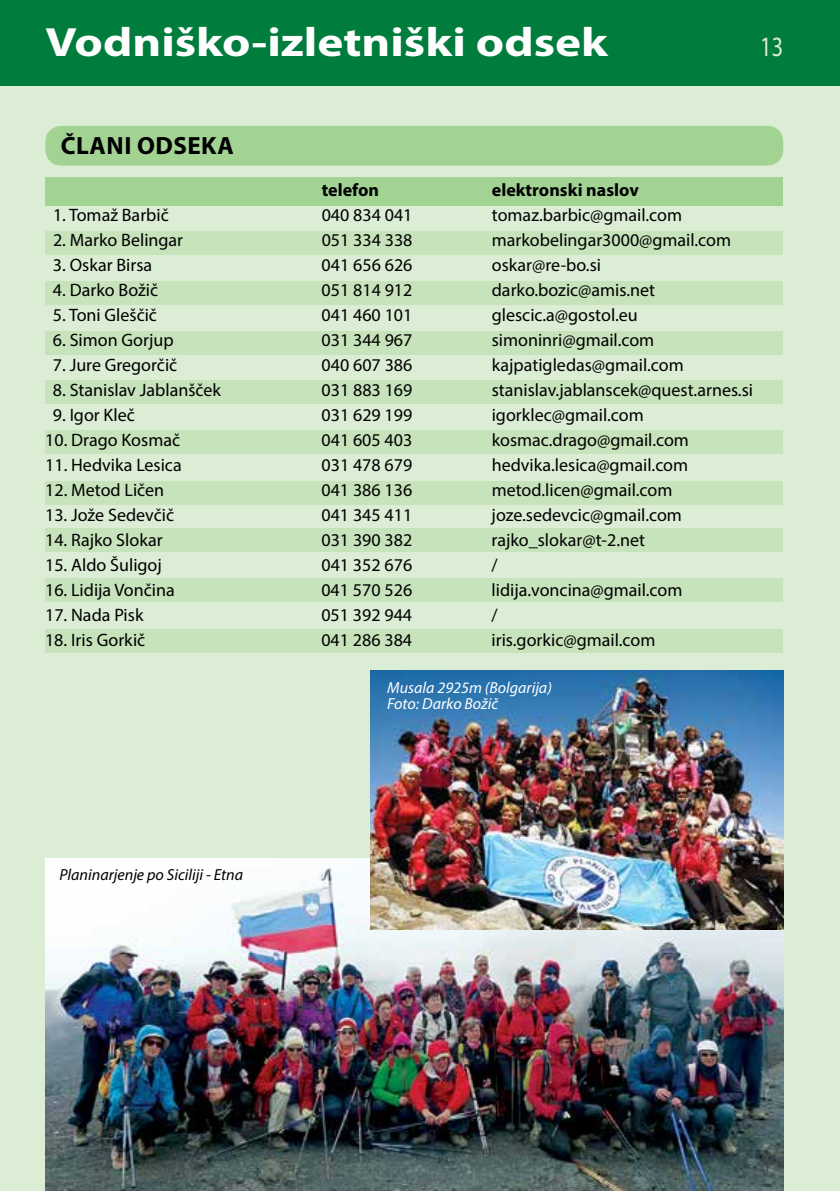
<style>
.page{position:relative;width:840px;height:1191px;background:#fff}
.page>*{position:absolute;margin:0;border:0;box-sizing:border-box;transform-origin:0 0}
.t1{font:700 41px "Myriad Pro";color:#fff;scale:1.2 1}
.t2{font:28px "Myriad Pro";color:#dbedd4;scale:.8 1}
.t3{font:700 25px "Myriad Pro";letter-spacing:.02em;color:#000}
.t4{font:18px "Myriad Pro";color:#000}
.t5{font:700 18px "Myriad Pro";color:#000}
.t6{font:italic 16px/16px "Myriad Pro";color:#fff}
.t7{font:italic 16px "Myriad Pro";color:#000}
</style>
<div class="page">
<div style="left:0;top:0;width:839px;height:1191px;background:#dbedd4"></div>
<div style="left:0;top:0;width:839px;height:85px;background:#007c3d"></div>
<div style="left:45px;top:126px;width:737px;height:40px;background:#a2d393;border-radius:16px"></div>
<div style="left:45px;top:177px;width:737px;height:28px;background:#a2d393"></div>
<div style="left:45px;top:231px;width:737px;height:24px;background:#c6e3bb"></div>
<div style="left:45px;top:281px;width:737px;height:23px;background:#c6e3bb"></div>
<div style="left:45px;top:331px;width:737px;height:23px;background:#c6e3bb"></div>
<div style="left:45px;top:380px;width:737px;height:24px;background:#c6e3bb"></div>
<div style="left:45px;top:629px;width:737px;height:24px;background:#c6e3bb"></div>
<div style="left:45px;top:430px;width:737px;height:24px;background:#c6e3bb"></div>
<div style="left:45px;top:481px;width:737px;height:24px;background:#c6e3bb"></div>
<div style="left:45px;top:528px;width:737px;height:24px;background:#c6e3bb"></div>
<div style="left:45px;top:578px;width:737px;height:24px;background:#c6e3bb"></div>
<img style="left:45px;top:858px;width:737px;height:333px">
<img style="left:370px;top:670px;width:412px;height:259px">
<h1 class="t1" style="left:45px;top:16px;width:470px">Vodniško-izletniški odsek</h1>
<h2 class="t2" style="left:759px;top:29px;width:30px">13</h2>
<h3 class="t3" style="left:61px;top:130px;width:174px">ČLANI ODSEKA</h3>
<p class="t5" style="left:321px;top:178px;width:59px">telefon</p>
<p class="t5" style="left:491px;top:178px;width:148px">elektronski naslov</p>
<p class="t4" style="left:53px;top:204px;width:117px">1. Tomaž Barbič</p>
<p class="t4" style="left:321px;top:204px;width:92px">040 834 041</p>
<p class="t4" style="left:491px;top:204px;width:192px">tomaz.barbic@gmail.com</p>
<p class="t4" style="left:53px;top:229px;width:132px">2. Marko Belingar</p>
<p class="t4" style="left:321px;top:229px;width:92px">051 334 338</p>
<p class="t4" style="left:491px;top:229px;width:241px">markobelingar3000@gmail.com</p>
<p class="t4" style="left:53px;top:254px;width:101px">3. Oskar Birsa</p>
<p class="t4" style="left:321px;top:254px;width:92px">041 656 626</p>
<p class="t4" style="left:491px;top:254px;width:111px">oskar@re-bo.si</p>
<p class="t4" style="left:53px;top:279px;width:107px">4. Darko Božič</p>
<p class="t4" style="left:321px;top:279px;width:92px">051 814 912</p>
<p class="t4" style="left:491px;top:279px;width:165px">darko.bozic@amis.net</p>
<p class="t4" style="left:53px;top:304px;width:105px">5. Toni Gleščič</p>
<p class="t4" style="left:321px;top:304px;width:92px">041 460 101</p>
<p class="t4" style="left:491px;top:304px;width:147px">glescic.a@gostol.eu</p>
<p class="t4" style="left:53px;top:329px;width:122px">6. Simon Gorjup</p>
<p class="t4" style="left:321px;top:329px;width:92px">031 344 967</p>
<p class="t4" style="left:491px;top:329px;width:164px">simoninri@gmail.com</p>
<p class="t4" style="left:53px;top:354px;width:126px">7. Jure Gregorčič</p>
<p class="t4" style="left:321px;top:354px;width:92px">040 607 386</p>
<p class="t4" style="left:491px;top:354px;width:193px">kajpatigledas@gmail.com</p>
<p class="t4" style="left:53px;top:379px;width:169px">8. Stanislav Jablanšček</p>
<p class="t4" style="left:321px;top:379px;width:92px">031 883 169</p>
<p class="t4" style="left:491px;top:379px;width:263px">stanislav.jablanscek@quest.arnes.si</p>
<p class="t4" style="left:53px;top:404px;width:83px">9. Igor Kleč</p>
<p class="t4" style="left:321px;top:404px;width:92px">031 629 199</p>
<p class="t4" style="left:491px;top:404px;width:153px">igorklec@gmail.com</p>
<p class="t4" style="left:45px;top:429px;width:136px">10. Drago Kosmač</p>
<p class="t4" style="left:321px;top:429px;width:92px">041 605 403</p>
<p class="t4" style="left:491px;top:429px;width:199px">kosmac.drago@gmail.com</p>
<p class="t4" style="left:45px;top:454px;width:138px">11. Hedvika Lesica</p>
<p class="t4" style="left:321px;top:454px;width:92px">031 478 679</p>
<p class="t4" style="left:491px;top:454px;width:198px">hedvika.lesica@gmail.com</p>
<p class="t4" style="left:45px;top:479px;width:120px">12. Metod Ličen</p>
<p class="t4" style="left:321px;top:479px;width:92px">041 386 136</p>
<p class="t4" style="left:491px;top:479px;width:182px">metod.licen@gmail.com</p>
<p class="t4" style="left:45px;top:504px;width:130px">13. Jože Sedevčič</p>
<p class="t4" style="left:321px;top:504px;width:92px">041 345 411</p>
<p class="t4" style="left:491px;top:504px;width:192px">joze.sedevcic@gmail.com</p>
<p class="t4" style="left:45px;top:529px;width:119px">14. Rajko Slokar</p>
<p class="t4" style="left:321px;top:529px;width:92px">031 390 382</p>
<p class="t4" style="left:491px;top:529px;width:155px">rajko_slokar@t-2.net</p>
<p class="t4" style="left:45px;top:554px;width:118px">15. Aldo Šuligoj</p>
<p class="t4" style="left:321px;top:554px;width:92px">041 352 676</p>
<p class="t4" style="left:491px;top:554px;width:8px">/</p>
<p class="t4" style="left:45px;top:579px;width:131px">16. Lidija Vončina</p>
<p class="t4" style="left:321px;top:579px;width:92px">041 570 526</p>
<p class="t4" style="left:491px;top:579px;width:192px">lidija.voncina@gmail.com</p>
<p class="t4" style="left:45px;top:604px;width:100px">17. Nada Pisk</p>
<p class="t4" style="left:321px;top:604px;width:92px">051 392 944</p>
<p class="t4" style="left:491px;top:604px;width:8px">/</p>
<p class="t4" style="left:45px;top:629px;width:102px">18. Iris Gorkič</p>
<p class="t4" style="left:321px;top:629px;width:92px">041 286 384</p>
<p class="t4" style="left:491px;top:629px;width:165px">iris.gorkic@gmail.com</p>
<p class="t6" style="left:387px;top:679px;width:166px">Musala 2925m (Bolgarija)<br>Foto: Darko Božič</p>
<p class="t7" style="left:60px;top:864px;width:185px">Planinarjenje po Siciliji - Etna</p>
</div>
